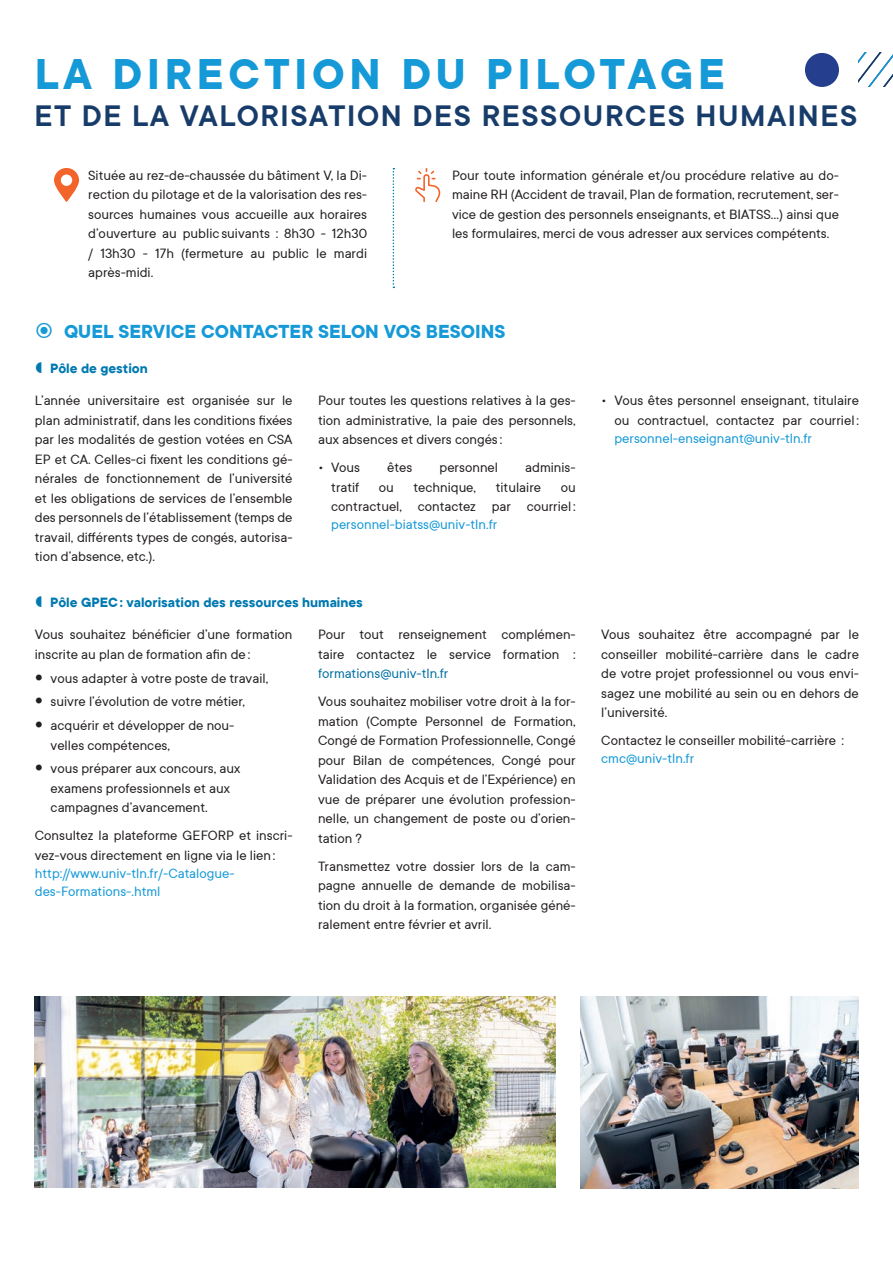
<style>
.page{position:relative;width:893px;height:1263px;background:#fff}
.page>*{position:absolute;margin:0;border:0;box-sizing:border-box;transform-origin:0 0}
.t1{font:700 48px "TT Commons Classic";letter-spacing:.1em;color:#1599d7}
.t2{font:600 33px "TT Commons Classic";letter-spacing:.05em;color:#173c6a}
.t3{font:700 21px "TT Commons Classic";color:#1599d7}
.t4{font:15px/19.5px "TT Commons Classic";color:#231f20;text-align:justify}
.t5{font:15px/18px "TT Commons Classic";color:#1599d7}
.t6{font:700 15px "TT Commons Classic";color:#0079b0}
.t7{font:15px "TT Commons Classic";color:#0070a3}
</style>
<div class="page">
<svg style="left:859px;top:53px;width:34px;height:34px"></svg>
<div style="left:805px;top:53px;width:34px;height:34px;background:#253f8e;border-radius:50%"></div>
<svg style="left:54px;top:168px;width:25px;height:34px"></svg>
<svg style="left:415px;top:168px;width:25px;height:34px"></svg>
<svg style="left:393px;top:168px;width:1px;height:120px"></svg>
<img style="left:34px;top:996px;width:522px;height:191px">
<img style="left:580px;top:996px;width:279px;height:192px">
<h1 class="t1" style="left:35px;top:42px;width:692px">LA DIRECTION DU PILOTAGE</h1>
<h2 class="t2" style="left:34px;top:95px;width:824px">ET DE LA VALORISATION DES RESSOURCES HUMAINES</h2>
<p class="t4" style="left:88px;top:165px;width:280px">Située au rez-de-chaussée du bâtiment V, la Di&shy;rection du pilotage et de la valorisation des res&shy;sources humaines vous accueille aux horaires d’ouverture au public suivants : 8h30 - 12h30 / 13h30 - 17h (fermeture au public le mardi après-midi.</p>
<p class="t4" style="left:452px;top:165px;width:388px">Pour toute information générale et/ou procédure relative au do&shy;maine RH (Accident de travail, Plan de formation, recrutement, ser&shy;vice de gestion des personnels enseignants, et BIATSS…) ainsi que les formulaires, merci de vous adresser aux services compétents.</p>
<h3 class="t3" style="left:64px;top:317px;width:443px">QUEL SERVICE CONTACTER SELON VOS BESOINS</h3>
<p class="t6" style="left:50px;top:358px;width:99px">Pôle de gestion</p>
<p class="t4" style="left:35px;top:390px;width:259px">L’année universitaire est organisée sur le plan administratif, dans les conditions fixées par les modalités de gestion votées en CSA EP et CA. Celles-ci fixent les conditions gé&shy;nérales de fonctionnement de l’université et les obligations de services de l’ensemble des personnels de l’établissement (temps de travail, différents types de congés, autorisa&shy;tion d’absence, etc.).</p>
<p class="t4" style="left:318px;top:390px;width:259px">Pour toutes les questions relatives à la ges&shy;tion administrative, la paie des personnels, aux absences et divers congés :</p>
<p class="t4" style="left:318px;top:457px;width:44px">• Vous</p>
<p class="t4" style="left:387px;top:457px;width:27px">êtes</p>
<p class="t4" style="left:440px;top:457px;width:60px">personnel</p>
<p class="t4" style="left:525px;top:457px;width:52px">adminis-</p>
<p class="t4" style="left:331px;top:477px;width:30px">tratif</p>
<p class="t4" style="left:379px;top:477px;width:16px">ou</p>
<p class="t4" style="left:414px;top:477px;width:64px">technique,</p>
<p class="t4" style="left:496px;top:477px;width:47px">titulaire</p>
<p class="t4" style="left:331px;top:477px;width:246px;text-align:right">ou<br>contractuel, contactez par courriel :</p>
<p class="t5" style="left:331px;top:515px;width:168px">personnel-biatss@univ-tln.fr</p>
<p class="t6" style="left:50px;top:593px;width:314px">Pôle GPEC : valorisation des ressources humaines</p>
<p class="t4" style="left:35px;top:625px;width:259px">Vous souhaitez bénéficier d’une formation inscrite au plan de formation afin de :</p>
<p class="t4" style="left:51px;top:666px;width:219px;line-height:23.7px;text-align:left">vous adapter à votre poste de travail, suivre l’évolution de votre métier, acquérir et développer de nou-</p>
<p class="t4" style="left:51px;top:733px;width:191px;line-height:23.7px">velles compétences,<br>vous préparer aux concours, aux</p>
<p class="t4" style="left:51px;top:778px;width:181px">examens professionnels et aux campagnes d’avancement.</p>
<p class="t4" style="left:35px;top:825px;width:259px">Consultez la plateforme GEFORP et inscri&shy;vez-vous directement en ligne via le lien :</p>
<p class="t5" style="left:35px;top:864px;width:201px">http://www.univ-tln.fr/-Catalogue&shy;des-Formations-.html</p>
<p class="t4" style="left:318px;top:624px;width:259px">Pour tout renseignement complémen&shy;taire contactez le service formation :</p>
<p class="t7" style="left:318px;top:664px;width:132px">formations@univ-tln.fr</p>
<p class="t4" style="left:318px;top:691px;width:259px">Vous souhaitez mobiliser votre droit à la for&shy;mation (Compte Personnel de Formation, Congé de Formation Professionnelle, Congé pour Bilan de compétences, Congé pour Validation des Acquis et de l’Expérience) en vue de préparer une évolution profession&shy;nelle, un changement de poste ou d’orien&shy;tation ?</p>
<p class="t4" style="left:318px;top:856px;width:259px">Transmettez votre dossier lors de la cam&shy;pagne annuelle de demande de mobilisa&shy;tion du droit à la formation, organisée géné&shy;ralement entre février et avril.</p>
<p class="t4" style="left:601px;top:390px;width:259px;text-align:right">• Vous êtes personnel enseignant, titulaire ou contractuel, contactez par courriel :</p>
<p class="t5" style="left:614px;top:428px;width:199px">personnel-enseignant@univ-tln.fr</p>
<p class="t4" style="left:601px;top:624px;width:259px">Vous souhaitez être accompagné par le conseiller mobilité-carrière dans le cadre de votre projet professionnel ou vous envi&shy;sagez une mobilité au sein ou en dehors de l’université.</p>
<p class="t4" style="left:601px;top:730px;width:244px">Contactez le conseiller mobilité-carrière :</p>
<p class="t5" style="left:601px;top:749px;width:94px">cmc@univ-tln.fr</p>
</div>
